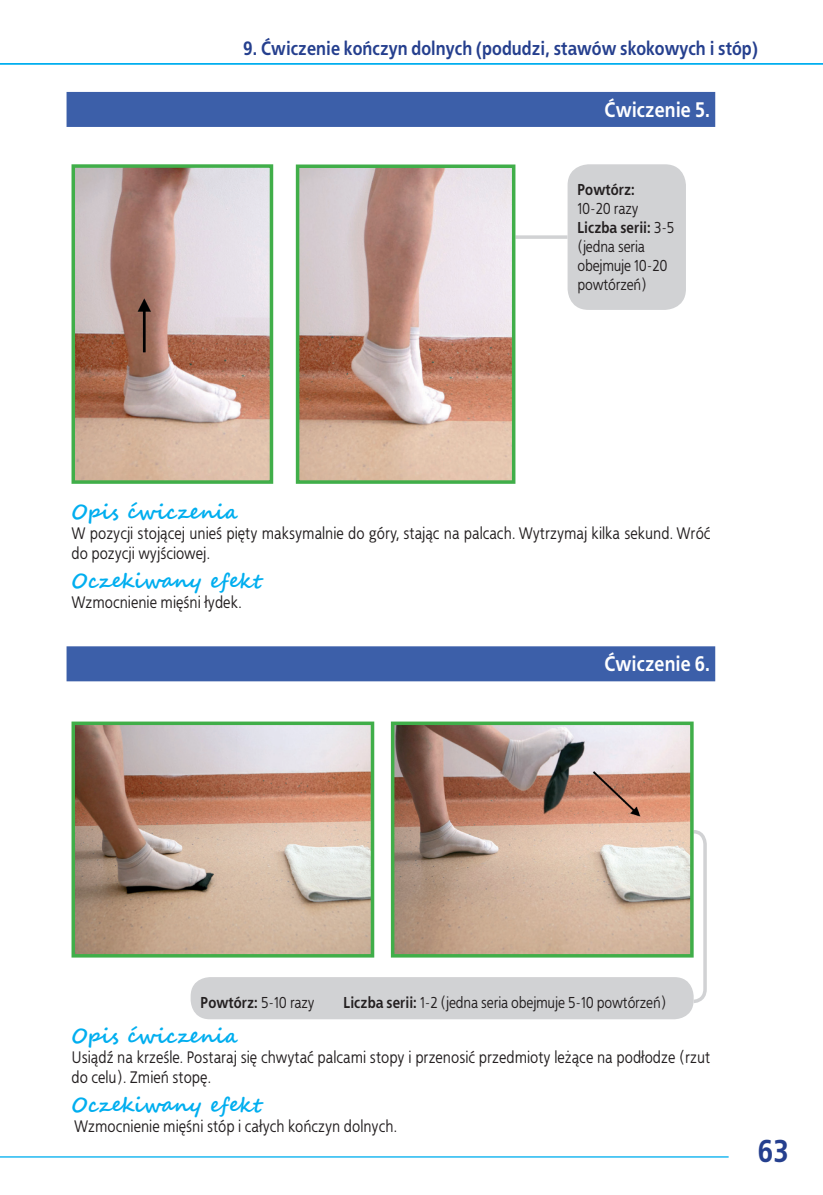
<style>
.page{position:relative;width:823px;height:1195px;background:#fff}
.page>*{position:absolute;margin:0;border:0;box-sizing:border-box;transform-origin:0 0}
.t1{font:700 31.5px "EFN Bureau";color:#253f8e}
.t2{font:700 21px "EFN Bureau";color:#fff}
.t3{font:700 20.3px "Segoe Script";color:#00aeef}
.t4{font:700 19.25px "EFN Bureau";color:#253f8e}
.t5{font:16.62px/19.9px "EFN Bureau";letter-spacing:.01em;color:#231f20}
.t6{font:15.75px/18.9px "EFN Bureau";color:#231f20}
.t7{font:700 15.75px "EFN Bureau";color:#231f20}
.s1{font-weight:700}
.s2{font-weight:400}
</style>
<div class="page">
<hr style="left:0;top:1156px;width:728px;height:1px;background:#00aeef">
<hr style="left:0;top:63px;width:823px;height:2px;background:#00aeef">
<div style="left:67px;top:92px;width:648px;height:35px;background:#3c5fa9"></div>
<div style="left:67px;top:646px;width:648px;height:35px;background:#3c5fa9"></div>
<img style="left:76px;top:169px;width:192px;height:310px">
<div style="left:71px;top:164px;width:202px;height:320px;border:4px solid #40ae49"></div>
<div style="left:567px;top:164px;width:119px;height:146px;background:#d1d2d4;border-radius:21px"></div>
<svg style="left:515px;top:235px;width:52px;height:4px"></svg>
<img style="left:76px;top:726px;width:293px;height:226px">
<div style="left:71px;top:721px;width:303px;height:236px;border:4px solid #40ae49"></div>
<div style="left:191px;top:977px;width:502px;height:42px;background:#d1d2d4;border-radius:19px"></div>
<svg style="left:690px;top:828px;width:17px;height:177px"></svg>
<img style="left:301px;top:169px;width:209px;height:310px">
<div style="left:296px;top:164px;width:219px;height:320px;border:4px solid #40ae49"></div>
<img style="left:396px;top:726px;width:292px;height:226px">
<div style="left:391px;top:721px;width:302px;height:236px;border:4px solid #40ae49"></div>
<p class="t4" style="left:243px;top:34px;width:516px">9. Ćwiczenie kończyn dolnych (podudzi, stawów skokowych i stóp)</p>
<p class="t2" style="left:604px;top:94px;width:107px">Ćwiczenie 5.</p>
<p class="t7" style="left:577px;top:178px;width:59px">Powtórz:</p>
<p class="t6" style="left:577px;top:199px;width:98px">10-20 razy<br><span class="s1">Liczba serii:</span> 3-5 (jedna seria obejmuje 10-20 powtórzeń)</p>
<p class="t3" style="left:71px;top:495px;width:167px">Opis ćwiczenia</p>
<p class="t5" style="left:71px;top:523px;width:640px">W pozycji stojącej unieś pięty maksymalnie do góry, stając na palcach. Wytrzymaj kilka sekund. Wróć do pozycji wyjściowej.</p>
<p class="t3" style="left:71px;top:564px;width:191px">Oczekiwany efekt</p>
<p class="t5" style="left:71px;top:592px;width:172px">Wzmocnienie mięśni łydek.</p>
<p class="t2" style="left:604px;top:648px;width:107px">Ćwiczenie 6.</p>
<p class="t7" style="left:200px;top:990px;width:115px">Powtórz: <span class="s2">5-10 razy</span></p>
<p class="t6" style="left:343px;top:992px;width:324px"><span class="s1">Liczba serii:</span> 1-2 (jedna seria obejmuje 5-10 powtórzeń)</p>
<p class="t3" style="left:71px;top:1019px;width:167px">Opis ćwiczenia</p>
<p class="t5" style="left:71px;top:1046px;width:640px">Usiądź na krześle. Postaraj się chwytać palcami stopy i przenosić przedmioty leżące na podłodze (rzut do celu). Zmień stopę.</p>
<p class="t3" style="left:71px;top:1088px;width:191px">Oczekiwany efekt</p>
<p class="t5" style="left:74px;top:1115px;width:325px">Wzmocnienie mięśni stóp i całych kończyn dolnych.</p>
<h1 class="t1" style="left:758px;top:1128px;width:32px">63</h1>
</div>
